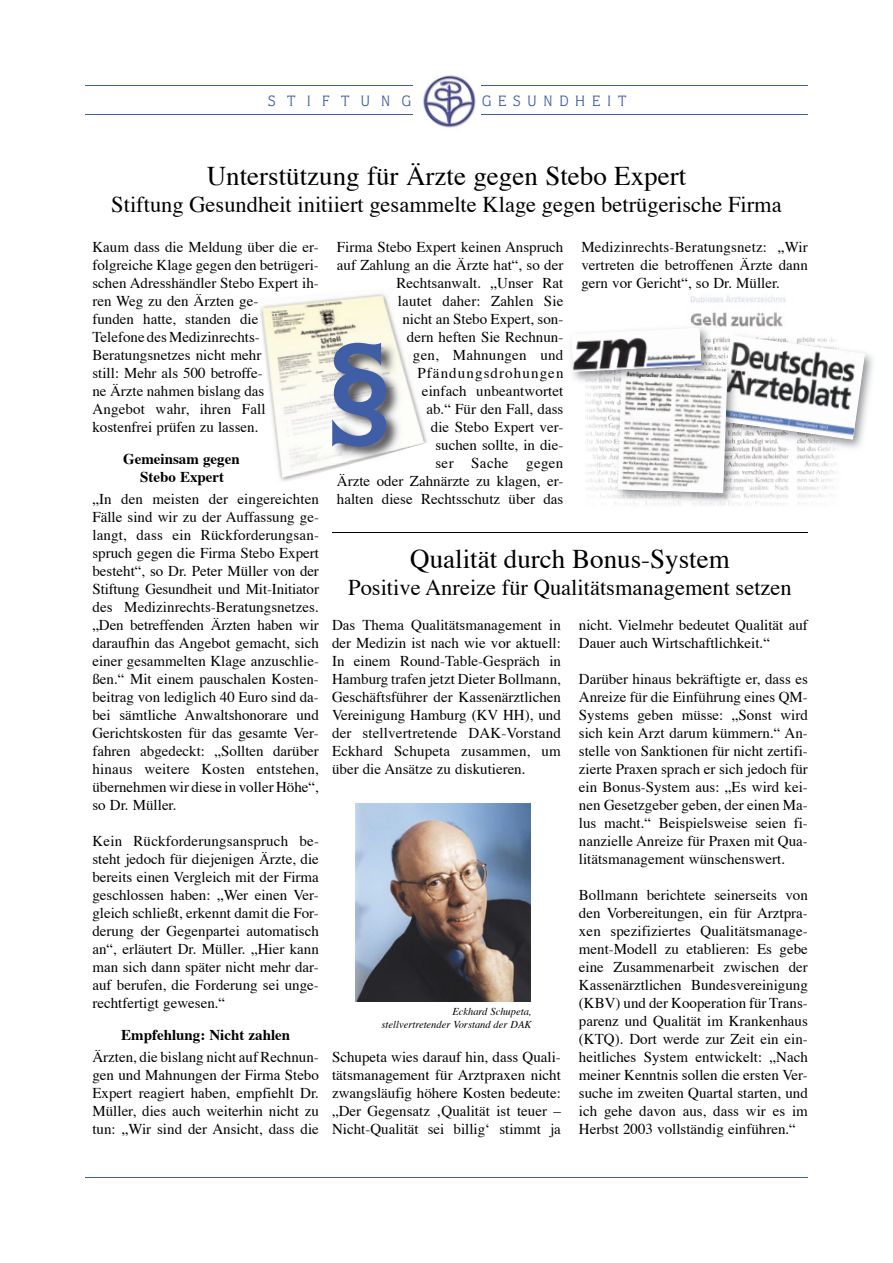
<style>
.page{position:relative;width:893px;height:1263px;background:#fff}
.page>*{position:absolute;margin:0;border:0;box-sizing:border-box;transform-origin:0 0}
.t1{font:700 144px "Quorum";color:#405ea6}
.t2{font:27px "Times";color:#000}
.t3{font:22.5px "Times";color:#000}
.t4{font:15px/18px "Times";color:#000;text-align:justify}
.t5{font:700 15px/18px "Times";color:#000;text-align:center}
.t6{font:15px "Quorum";letter-spacing:.45em;color:#405ea6}
.t7{font:15px "Quorum";letter-spacing:.755em;color:#405ea6}
.t8{font:italic 10.5px/12.6px "Times";color:#000;text-align:right}
</style>
<div class="page">
<hr style="left:85px;top:85px;width:327px;height:1px;background:#405ea6">
<hr style="left:85px;top:114px;width:327px;height:1px;background:#405ea6">
<hr style="left:480px;top:85px;width:328px;height:1px;background:#405ea6">
<hr style="left:480px;top:114px;width:328px;height:1px;background:#405ea6">
<img style="left:423px;top:75px;width:58px;height:53px">
<hr style="left:85px;top:1177px;width:723px;height:1px;background:#405ea6">
<img style="left:260px;top:298px;width:82px;height:40px">
<img style="left:342px;top:293px;width:54px;height:45px">
<img style="left:263px;top:338px;width:83px;height:47px">
<img style="left:346px;top:331px;width:63px;height:46px">
<img style="left:268px;top:385px;width:63px;height:46px">
<img style="left:404px;top:377px;width:23px;height:72px">
<img style="left:274px;top:431px;width:80px;height:50px">
<img style="left:356px;top:803px;width:175px;height:198px">
<img style="left:331px;top:340px;width:73px;height:35px">
<img style="left:331px;top:375px;width:73px;height:41px">
<img style="left:331px;top:416px;width:73px;height:46px">
<img style="left:690px;top:294px;width:96px;height:33px">
<img style="left:585px;top:385px;width:28px;height:113px">
<img style="left:741px;top:453px;width:95px;height:52px">
<img style="left:841px;top:353px;width:32px;height:95px">
<img style="left:715px;top:337px;width:12px;height:26px">
<img style="left:741px;top:440px;width:100px;height:12px">
<img style="left:727px;top:335px;width:138px;height:105px">
<img style="left:613px;top:385px;width:42px;height:121px">
<img style="left:698px;top:452px;width:43px;height:54px">
<img style="left:655px;top:493px;width:43px;height:13px">
<img style="left:715px;top:363px;width:26px;height:89px">
<img style="left:726px;top:363px;width:15px;height:61px">
<img style="left:618px;top:371px;width:109px;height:122px">
<img style="left:572px;top:323px;width:143px;height:60px">
<img style="left:714px;top:330px;width:1px;height:33px">
<img style="left:613px;top:363px;width:101px;height:22px">
<img style="left:621px;top:368px;width:94px;height:17px">
<img style="left:571px;top:327px;width:131px;height:45px">
<hr style="left:332px;top:533px;width:476px;height:1px;background:#000">
<p class="t7" style="left:268px;top:92px;width:144px">STIFTUNG</p>
<p class="t6" style="left:482px;top:92px;width:146px">GESUNDHEIT</p>
<h2 class="t2" style="left:207px;top:150px;width:481px">Unterstützung für Ärzte gegen Stebo Expert</h2>
<h3 class="t3" style="left:111px;top:183px;width:672px">Stiftung Gesundheit initiiert gesammelte Klage gegen betrügerische Firma</h3>
<p class="t4" style="left:92px;top:237px;width:228px;text-align:left">Kaum dass die Meldung über die er&shy;folgreiche Klage gegen den betrügeri&shy;schen Adresshändler Stebo Ex pert ih&shy;ren Weg zu den Ärz ten ge-<br>funden hatte, stan den die<br>Telefone des Medizinrechts-<br>Beratungsnetzes nicht mehr<br>still: Mehr als 500 betroffe-<br>ne Ärzte nahmen bislang das<br>Angebot wahr, ihren Fall kostenfrei prüfen zu lassen.</p>
<p class="t5" style="left:123px;top:448px;width:118px">Gemeinsam gegen<br>Stebo Expert</p>
<p class="t4" style="left:92px;top:489px;width:228px">„In den meisten der eingereichten Fälle sind wir zu der Auffassung ge&shy;langt, dass ein Rückforderungs an&shy;spruch gegen die Firma Stebo Expert besteht“, so Dr. Peter Müller von der Stiftung Gesundheit und Mit-Initiator des Medizinrechts-Beratungsnetzes. „Den betreffenden Ärz ten haben wir daraufhin das Angebot gemacht, sich einer gesammelten Klage anzuschlie&shy;ßen.“ Mit einem pauschalen Kosten&shy;beitrag von lediglich 40 Euro sind da&shy;bei sämtliche Anwalts honorare und Gerichtskosten für das gesamte Ver&shy;fahren abgedeckt: „Sollten darüber hinaus weitere Kosten entstehen, übernehmen wir diese in voller Höhe“, so Dr. Müller.</p>
<p class="t4" style="left:92px;top:831px;width:228px">Kein Rückforderungsanspruch be&shy;steht jedoch für diejenigen Ärzte, die bereits einen Vergleich mit der Firma geschlossen haben: „Wer einen Ver&shy;gleich schließt, erkennt damit die For&shy;derung der Gegenpartei automatisch an“, erläutert Dr. Müller. „Hier kann man sich dann später nicht mehr dar&shy;auf be rufen, die Forderung sei unge&shy;rechtfertigt gewesen.“</p>
<p class="t5" style="left:121px;top:1024px;width:171px">Empfehlung: Nicht zahlen</p>
<p class="t4" style="left:92px;top:1047px;width:228px">Ärzten, die bislang nicht auf Rechnun&shy;gen und Mahnungen der Firma Stebo Expert reagiert haben, empfiehlt Dr.<br>Müller, dies auch weiterhin nicht zu tun: „Wir sind der Ansicht, dass die</p>
<p class="t4" style="left:337px;top:237px;width:228px;text-align:right">Firma Stebo Expert keinen Anspruch auf Zahlung an die Ärzte hat“, so der<br>Rechtsanwalt. „Unser Rat<br>lautet daher: Zahlen Sie<br>nicht an Stebo Expert, son-<br>dern heften Sie Rechnun-<br>gen, Mahnungen und<br>Pfän dungsdrohungen<br>einfach unbeantwortet<br>ab.“ Für den Fall, dass<br>die Stebo Ex pert ver-<br>suchen sollte, in die-<br>ser Sache gegen<br>Ärzte oder Zahnärzte zu klagen, er&shy;halten diese Rechtsschutz über das</p>
<p class="t4" style="left:581px;top:237px;width:228px">Medi zinrechts-Bera tungsnetz: „Wir vertreten die be troffe nen Ärzte dann gern vor Ge richt“, so Dr. Müller.</p>
<h1 class="t1" style="left:323px;top:309px;width:73px">§</h1>
<h2 class="t2" style="left:410px;top:533px;width:321px">Qualität durch Bonus-System</h2>
<h3 class="t3" style="left:348px;top:566px;width:445px">Positive Anreize für Qualitätsmanagement setzen</h3>
<p class="t4" style="left:332px;top:615px;width:230px">Das Thema Qualitätsmanagement in der Medizin ist nach wie vor aktuell:<br>In einem Round-Table-Gespräch in Hamburg trafen jetzt Dieter Bollmann, Geschäftsführer der Kassenärztlichen Vereinigung Hamburg (KV HH), und der stellvertretende DAK-Vor stand Eckhard Schupeta zusammen, um über die Ansätze zu diskutieren.</p>
<p class="t4" style="left:579px;top:615px;width:230px">nicht. Vielmehr bedeutet Qualität auf<br>Dauer auch Wirtschaftlichkeit.“</p>
<p class="t4" style="left:579px;top:669px;width:230px">Darüber hinaus bekräftigte er, dass es Anreize für die Einführung eines QM-Systems geben müsse: „Sonst wird sich kein Arzt darum kümmern.“ An&shy;stelle von Sanktionen für nicht zertifi&shy;zierte Praxen sprach er sich jedoch für ein Bonus-System aus: „Es wird kei&shy;nen Gesetzgeber geben, der einen Ma&shy;lus macht.“ Beispielsweise seien fi&shy;nanzielle Anreize für Praxen mit Qua&shy;litätsmanagement wünschenswert.</p>
<p class="t4" style="left:579px;top:885px;width:230px">Bollmann berichtete seinerseits von den Vorbereitungen, ein für Arzt pra&shy;xen spezifiziertes Qualitätsmanage&shy;ment-Modell zu etablieren: Es gebe eine Zusammenarbeit zwischen der Kas sen ärztlichen Bundesver einigung (KBV) und der Kooperation für Trans&shy;parenz und Qualität im Kran kenhaus (KTQ). Dort werde zur Zeit ein ein&shy;heitliches System entwickelt: „Nach meiner Kennt nis sollen die ersten Ver&shy;suche im zweiten Quartal starten, und ich gehe davon aus, dass wir es im Herbst 2003 vollständig einführen.“</p>
<p class="t8" style="left:381px;top:1005px;width:152px">Eckhard Schupeta, stellvertretender Vorstand der DAK</p>
<p class="t4" style="left:332px;top:1047px;width:230px">Schupeta wies darauf hin, dass Quali&shy;tätsmanagement für Arztpraxen nicht zwangsläufig höhere Kosten bedeute: „Der Gegensatz ‚Qualität ist teuer – Nicht-Qualität sei billig‘ stimmt ja</p>
</div>
